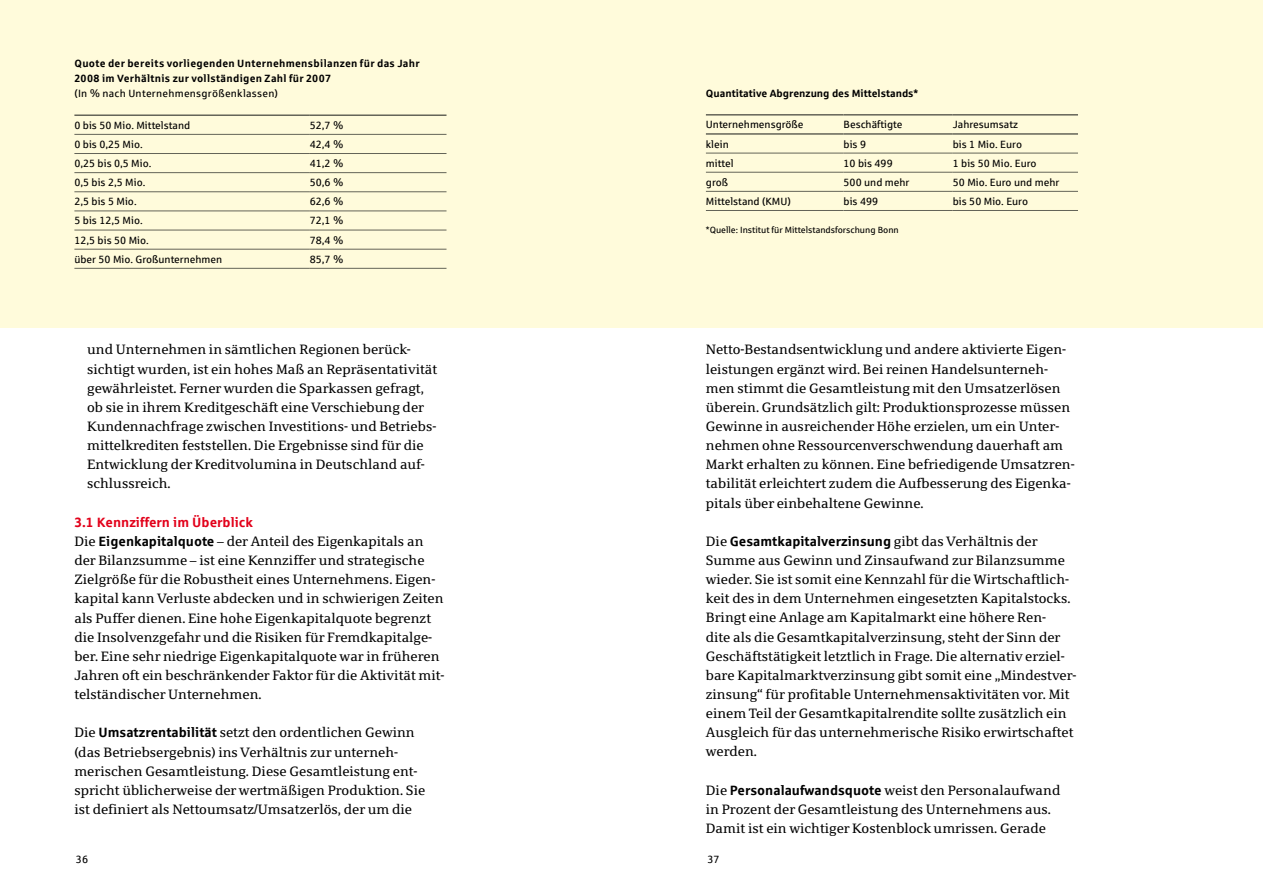
<style>
.page{position:relative;width:1263px;height:893px;background:#fff}
.page>*{position:absolute;margin:0;border:0;box-sizing:border-box;transform-origin:0 0}
.t1{font:13.5px/19.2px "Sparkasse Serif";color:#000}
.t2{font:700 13.5px "Sparkasse Rg";color:#e2001a}
.t3{font:10.5px "Sparkasse Rg";color:#000}
.t4{font:700 10.5px/14.9px "Sparkasse Rg";letter-spacing:.025em;color:#000}
.t5{font:700 10.5px "Sparkasse Rg";color:#000}
.t6{font:10.5px "Sparkasse Rg";letter-spacing:.025em;color:#000}
.t7{font:9px "Sparkasse Rg";color:#000}
.s1{font-family:"Sparkasse Rg";font-weight:700}
</style>
<div class="page">
<div style="left:0;top:0;width:1263px;height:327px;background:#fffbdb"></div>
<hr style="left:706px;top:114px;width:137px;height:2px;background:#646458">
<hr style="left:843px;top:114px;width:110px;height:2px;background:#646458">
<hr style="left:953px;top:114px;width:125px;height:2px;background:#646458">
<hr style="left:706px;top:153px;width:137px;height:1px;background:#646458">
<hr style="left:843px;top:153px;width:110px;height:1px;background:#646458">
<hr style="left:953px;top:153px;width:125px;height:1px;background:#646458">
<hr style="left:706px;top:172px;width:137px;height:1px;background:#646458">
<hr style="left:843px;top:172px;width:110px;height:1px;background:#646458">
<hr style="left:953px;top:172px;width:125px;height:1px;background:#646458">
<hr style="left:706px;top:191px;width:137px;height:1px;background:#646458">
<hr style="left:843px;top:191px;width:110px;height:1px;background:#646458">
<hr style="left:953px;top:191px;width:125px;height:1px;background:#646458">
<hr style="left:706px;top:210px;width:137px;height:1px;background:#646458">
<hr style="left:843px;top:210px;width:110px;height:1px;background:#646458">
<hr style="left:953px;top:210px;width:125px;height:1px;background:#646458">
<hr style="left:706px;top:133px;width:137px;height:2px;background:#646458">
<hr style="left:843px;top:133px;width:110px;height:2px;background:#646458">
<hr style="left:953px;top:133px;width:125px;height:2px;background:#646458">
<hr style="left:74px;top:134px;width:236px;height:1px;background:#646458">
<hr style="left:310px;top:134px;width:136px;height:1px;background:#646458">
<hr style="left:74px;top:153px;width:236px;height:1px;background:#646458">
<hr style="left:310px;top:153px;width:136px;height:1px;background:#646458">
<hr style="left:74px;top:172px;width:236px;height:1px;background:#646458">
<hr style="left:310px;top:172px;width:136px;height:1px;background:#646458">
<hr style="left:74px;top:192px;width:236px;height:1px;background:#646458">
<hr style="left:310px;top:192px;width:136px;height:1px;background:#646458">
<hr style="left:74px;top:211px;width:236px;height:1px;background:#646458">
<hr style="left:310px;top:211px;width:136px;height:1px;background:#646458">
<hr style="left:74px;top:230px;width:236px;height:1px;background:#646458">
<hr style="left:310px;top:230px;width:136px;height:1px;background:#646458">
<hr style="left:74px;top:249px;width:236px;height:1px;background:#646458">
<hr style="left:310px;top:249px;width:136px;height:1px;background:#646458">
<hr style="left:74px;top:268px;width:236px;height:1px;background:#646458">
<hr style="left:310px;top:268px;width:136px;height:1px;background:#646458">
<hr style="left:74px;top:114px;width:236px;height:2px;background:#646458">
<hr style="left:310px;top:114px;width:136px;height:2px;background:#646458">
<p class="t4" style="left:74px;top:56px;width:347px">Quote der bereits vorliegenden Unternehmensbilanzen für das Jahr<br>2008 im Verhältnis zur vollständigen Zahl für 2007</p>
<p class="t6" style="left:74px;top:87px;width:205px">(In % nach Unternehmensgrößenklassen)</p>
<p class="t3" style="left:74px;top:119px;width:117px">0 bis 50 Mio. Mittelstand</p>
<p class="t3" style="left:310px;top:119px;width:35px">52,7 %</p>
<p class="t3" style="left:74px;top:138px;width:70px">0 bis 0,25 Mio.</p>
<p class="t3" style="left:310px;top:138px;width:35px">42,4 %</p>
<p class="t3" style="left:74px;top:157px;width:79px">0,25 bis 0,5 Mio.</p>
<p class="t3" style="left:310px;top:157px;width:35px">41,2 %</p>
<p class="t3" style="left:74px;top:176px;width:72px">0,5 bis 2,5 Mio.</p>
<p class="t3" style="left:310px;top:176px;width:35px">50,6 %</p>
<p class="t3" style="left:74px;top:195px;width:64px">2,5 bis 5 Mio.</p>
<p class="t3" style="left:310px;top:195px;width:35px">62,6 %</p>
<p class="t3" style="left:74px;top:214px;width:70px">5 bis 12,5 Mio.</p>
<p class="t3" style="left:310px;top:214px;width:35px">72,1 %</p>
<p class="t3" style="left:74px;top:233px;width:76px">12,5 bis 50 Mio.</p>
<p class="t3" style="left:310px;top:233px;width:35px">78,4 %</p>
<p class="t3" style="left:74px;top:253px;width:149px">über 50 Mio. Großunternehmen</p>
<p class="t3" style="left:310px;top:253px;width:35px">85,7 %</p>
<p class="t1" style="left:87px;top:340px;width:351px">und Unternehmen in sämtlichen Regionen berück&shy;sichtigt wurden, ist ein hohes Maß an Repräsentativität gewährleistet. Ferner wurden die Sparkassen gefragt, ob sie in ihrem Kreditgeschäft eine Verschiebung der Kundennachfrage zwischen Investitions- und Betriebs&shy;mittelkrediten feststellen. Die Ergebnisse sind für die Entwicklung der Kreditvolumina in Deutschland auf&shy;schlussreich.</p>
<p class="t2" style="left:74px;top:513px;width:180px">3.1 Kennziffern im Überblick</p>
<p class="t1" style="left:74px;top:531px;width:371px">Die <span class="s1">Eigenkapitalquote</span> – der Anteil des Eigenkapitals an der Bilanzsumme – ist eine Kennziffer und strategische Zielgröße für die Robustheit eines Unternehmens. Eigen&shy;kapital kann Verluste abdecken und in schwierigen Zeiten als Puffer dienen. Eine hohe Eigenkapitalquote begrenzt die Insolvenzgefahr und die Risiken für Fremdkapitalge&shy;ber. Eine sehr niedrige Eigenkapitalquote war in früheren Jahren oft ein beschränkender Faktor für die Aktivität mit&shy;telständischer Unternehmen.</p>
<p class="t1" style="left:74px;top:723px;width:352px">Die <span class="s1">Umsatzrentabilität</span> setzt den ordentlichen Gewinn (das Betriebsergebnis) ins Verhältnis zur unterneh&shy;merischen Gesamtleistung. Diese Gesamtleistung ent&shy;spricht üblicherweise der wertmäßigen Produktion. Sie ist definiert als Nettoumsatz/Umsatzerlös, der um die</p>
<p class="t5" style="left:706px;top:87px;width:214px">Quantitative Abgrenzung des Mittelstands*</p>
<p class="t3" style="left:706px;top:118px;width:99px">Unternehmensgröße</p>
<p class="t3" style="left:843px;top:118px;width:60px">Beschäftigte</p>
<p class="t3" style="left:953px;top:118px;width:67px">Jahresumsatz</p>
<p class="t3" style="left:706px;top:138px;width:24px">klein</p>
<p class="t3" style="left:843px;top:138px;width:24px">bis 9</p>
<p class="t3" style="left:953px;top:138px;width:71px">bis 1 Mio. Euro</p>
<p class="t3" style="left:706px;top:156px;width:29px">mittel</p>
<p class="t3" style="left:843px;top:156px;width:51px">10 bis 499</p>
<p class="t3" style="left:953px;top:156px;width:85px">1 bis 50 Mio. Euro</p>
<p class="t3" style="left:706px;top:176px;width:24px">groß</p>
<p class="t3" style="left:843px;top:176px;width:67px">500 und mehr</p>
<p class="t3" style="left:953px;top:176px;width:108px">50 Mio. Euro und mehr</p>
<p class="t3" style="left:706px;top:195px;width:86px">Mittelstand (KMU)</p>
<p class="t3" style="left:843px;top:195px;width:36px">bis 499</p>
<p class="t3" style="left:953px;top:195px;width:77px">bis 50 Mio. Euro</p>
<p class="t7" style="left:706px;top:224px;width:194px">*Quelle: Institut für Mittelstandsforschung Bonn</p>
<p class="t1" style="left:706px;top:340px;width:370px">Netto-Bestandsentwicklung und andere aktivierte Eigen&shy;leistungen ergänzt wird. Bei reinen Handelsunterneh&shy;men stimmt die Gesamtleistung mit den Umsatzerlösen überein. Grundsätzlich gilt: Produktionsprozesse müssen Gewinne in ausreichender Höhe erzielen, um ein Unter&shy;nehmen ohne Ressourcenverschwendung dauerhaft am Markt erhalten zu können. Eine befriedigende Umsatzren&shy;tabilität erleichtert zudem die Aufbesserung des Eigenka&shy;pitals über einbehaltene Gewinne.</p>
<p class="t1" style="left:706px;top:531px;width:372px">Die <span class="s1">Gesamtkapitalverzinsung</span> gibt das Verhältnis der Summe aus Gewinn und Zinsaufwand zur Bilanzsumme wieder. Sie ist somit eine Kennzahl für die Wirtschaftlich&shy;keit des in dem Unternehmen eingesetzten Kapitalstocks.<br>Bringt eine Anlage am Kapitalmarkt eine höhere Ren-<br>dite als die Gesamtkapitalverzinsung, steht der Sinn der Geschäftstätigkeit letztlich in Frage. Die alternativ erziel&shy;bare Kapitalmarktverzinsung gibt somit eine „Mindestver&shy;zinsung“ für profitable Unternehmensaktivitäten vor. Mit einem Teil der Gesamtkapitalrendite sollte zusätzlich ein Ausgleich für das unternehmerische Risiko erwirtschaftet werden.</p>
<p class="t1" style="left:706px;top:780px;width:356px">Die <span class="s1">Personalaufwandsquote</span> weist den Personalaufwand in Prozent der Gesamtleistung des Unternehmens aus.<br>Damit ist ein wichtiger Kostenblock umrissen. Gerade</p>
<p class="t3" style="left:76px;top:853px;width:14px">36</p>
<p class="t3" style="left:707px;top:853px;width:14px">37</p>
</div>
